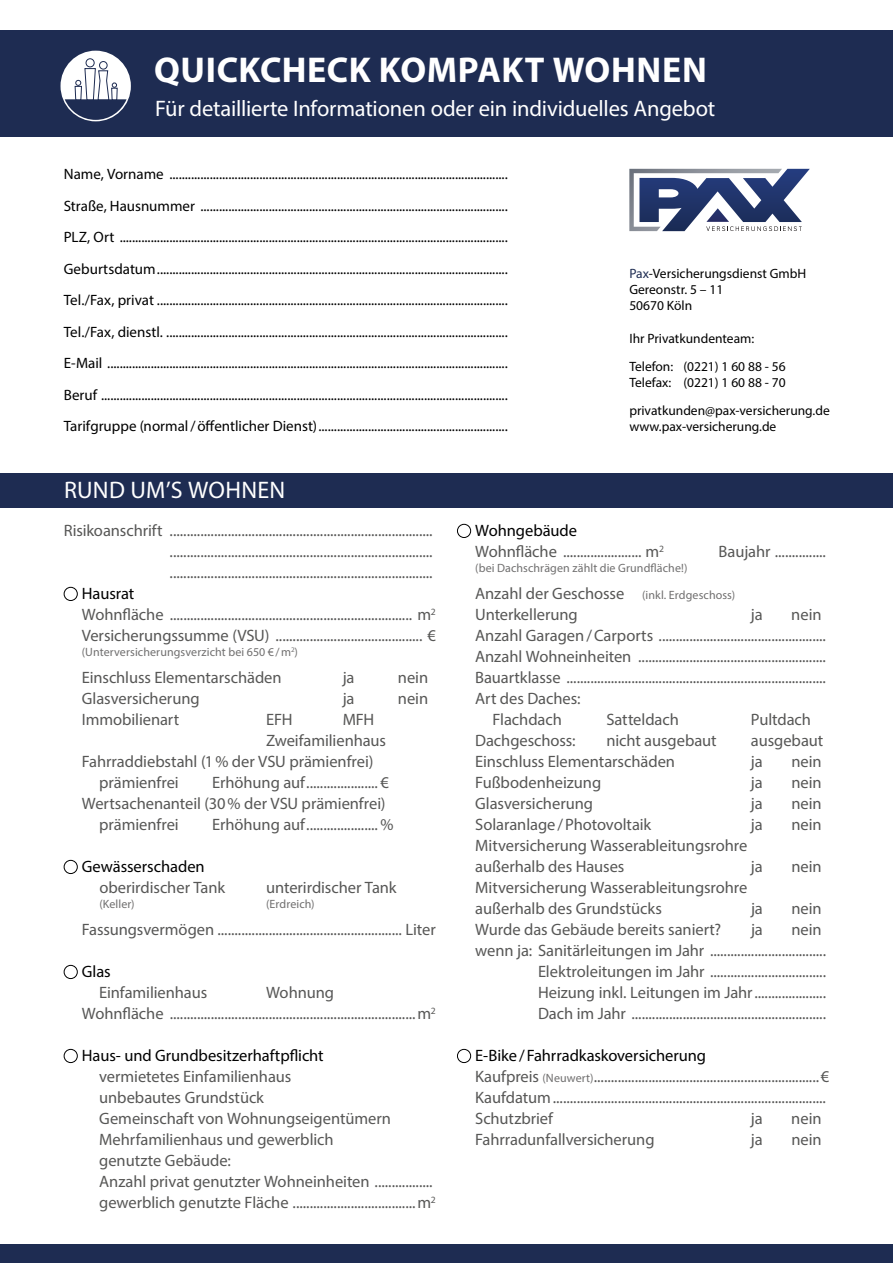
<style>
.page{position:relative;width:893px;height:1263px;background:#fff}
.page>*{position:absolute;margin:0;border:0;box-sizing:border-box;transform-origin:0 0}
.t1{font:700 36px "Myriad Pro";letter-spacing:.015em;color:#fff}
.t2{font:24px "Myriad Pro";letter-spacing:.01em;color:#fff}
.t3{font:22.5px "Myriad Pro";letter-spacing:-.005em;color:#fff}
.t4{font:16.5px/21px "Myriad Pro";letter-spacing:-.005em;color:#575756}
.t5{font:16.5px "Myriad Pro";letter-spacing:-.005em;color:#000}
.t6{font:15px/31.5px "Myriad Pro";color:#000;text-align:justify}
.t7{font:13.5px/16.2px "Myriad Pro";color:#000}
.t8{font:12px "Myriad Pro";letter-spacing:.01em;color:#706f6f}
.s1{color:#1e2c52}
.s2{color:#000}
.s3{font-size:12px;color:#706f6f}
</style>
<div class="page">
<div style="left:0;top:30px;width:893px;height:107px;background:#1e2c52"></div>
<div style="left:0;top:1245px;width:893px;height:18px;background:#1e2c52"></div>
<div style="left:62px;top:52px;width:67px;height:68px;background:#fff;border-radius:50%"></div>
<div style="left:61px;top:51px;width:70px;height:70px;border:3px solid #fff;border-radius:50%"></div>
<div style="left:86px;top:58px;width:9px;height:9px;border:1px solid #1e2c52;border-radius:50%"></div>
<div style="left:99px;top:61px;width:8px;height:8px;border:1px solid #1e2c52;border-radius:50%"></div>
<svg style="left:65px;top:68px;width:62px;height:52px"></svg>
<div style="left:64px;top:587px;width:14px;height:14px;border:1px solid #000;border-radius:50%"></div>
<div style="left:64px;top:860px;width:14px;height:14px;border:1px solid #000;border-radius:50%"></div>
<div style="left:64px;top:965px;width:14px;height:14px;border:1px solid #000;border-radius:50%"></div>
<div style="left:64px;top:1049px;width:14px;height:14px;border:1px solid #000;border-radius:50%"></div>
<div style="left:457px;top:524px;width:14px;height:14px;border:1px solid #000;border-radius:50%"></div>
<div style="left:457px;top:1049px;width:14px;height:14px;border:1px solid #000;border-radius:50%"></div>
<svg style="left:629px;top:169px;width:181px;height:62px"></svg>
<div style="left:0;top:473px;width:893px;height:34px;background:#1e2c52"></div>
<h1 class="t1" style="left:154px;top:47px;width:554px">QUICKCHECK KOMPAKT WOHNEN</h1>
<h3 class="t3" style="left:155px;top:94px;width:562px">Für detaillierte Informationen oder ein individuelles Angebot</h3>
<p class="t6" style="left:64px;top:158px;width:446px">Name, Vorname .............................................................................................................<br>Straße, Hausnummer ...................................................................................................<br>PLZ, Ort .............................................................................................................................<br>Geburtsdatum.................................................................................................................<br>Tel./Fax, privat .................................................................................................................<br>Tel./Fax, dienstl. ..............................................................................................................<br>E-Mail .................................................................................................................................<br>Beruf ...................................................................................................................................<br>Tarifgruppe (normal/öffentlicher Dienst).............................................................</p>
<h2 class="t2" style="left:64px;top:476px;width:223px">RUND UM’S WOHNEN</h2>
<p class="t7" style="left:629px;top:265px;width:178px"><span class="s1">Pax</span>-Versicherungsdienst GmbH<br>Gereonstr. 5 – 11<br>50670 Köln</p>
<p class="t7" style="left:629px;top:324px;width:158px;line-height:28.2px">Ihr Privatkundenteam:<br>Telefon: (0221) 1 60 88 - 56</p>
<p class="t7" style="left:629px;top:368px;width:202px;line-height:28.2px">Telefax: (0221) 1 60 88 - 70 privatkunden@pax-versicherung.de</p>
<p class="t7" style="left:629px;top:418px;width:149px">www.pax-versicherung.de</p>
<p class="t4" style="left:170px;top:520px;width:264px;text-align:justify;text-indent:-106px">Risikoanschrift ............................................................................. ............................................................................. .............................................................................</p>
<p class="t4" style="left:82px;top:583px;width:355px"><span class="s2">Hausrat<br></span>Wohnfläche ....................................................................... m<sup>2<br></sup>Versicherungssumme (VSU) ........................................... €</p>
<p class="t8" style="left:82px;top:644px;width:218px">(Unterversicherungsverzicht bei 650 €/m<sup>2</sup>)</p>
<p class="t4" style="left:82px;top:667px;width:201px">Einschluss Elementarschäden</p>
<p class="t4" style="left:343px;top:667px;width:13px">ja</p>
<p class="t4" style="left:398px;top:667px;width:32px">nein</p>
<p class="t4" style="left:82px;top:688px;width:119px">Glasversicherung</p>
<p class="t4" style="left:343px;top:688px;width:13px">ja</p>
<p class="t4" style="left:398px;top:688px;width:32px">nein</p>
<p class="t4" style="left:82px;top:709px;width:99px">Immobilienart</p>
<p class="t4" style="left:266px;top:709px;width:28px">EFH</p>
<p class="t4" style="left:343px;top:709px;width:33px">MFH</p>
<p class="t4" style="left:266px;top:730px;width:121px">Zweifamilienhaus</p>
<p class="t4" style="left:82px;top:751px;width:293px">Fahrraddiebstahl (1% der VSU prämienfrei)</p>
<p class="t4" style="left:99px;top:772px;width:81px">prämienfrei</p>
<p class="t4" style="left:212px;top:772px;width:178px">Erhöhung auf..................... €</p>
<p class="t4" style="left:82px;top:793px;width:305px">Wertsachenanteil (30% der VSU prämienfrei)</p>
<p class="t4" style="left:99px;top:814px;width:81px">prämienfrei</p>
<p class="t4" style="left:212px;top:814px;width:183px">Erhöhung auf..................... %</p>
<p class="t5" style="left:82px;top:857px;width:124px">Gewässerschaden</p>
<p class="t4" style="left:99px;top:877px;width:127px">oberirdischer Tank</p>
<p class="t4" style="left:266px;top:877px;width:132px">unterirdischer Tank</p>
<p class="t8" style="left:99px;top:896px;width:37px">(Keller)</p>
<p class="t8" style="left:266px;top:896px;width:50px">(Erdreich)</p>
<p class="t4" style="left:82px;top:919px;width:355px">Fassungsvermögen ...................................................... Liter</p>
<p class="t5" style="left:82px;top:962px;width:30px">Glas</p>
<p class="t4" style="left:99px;top:982px;width:110px">Einfamilienhaus</p>
<p class="t4" style="left:82px;top:982px;width:355px;text-indent:184px">Wohnung<br>Wohnfläche ........................................................................m<sup>2</sup></p>
<p class="t5" style="left:82px;top:1046px;width:243px">Haus- und Grundbesitzerhaftpflicht</p>
<p class="t4" style="left:99px;top:1066px;width:338px">vermietetes Einfamilienhaus<br>unbebautes Grundstück<br>Gemeinschaft von Wohnungseigentümern Mehrfamilienhaus und gewerblich<br>genutzte Gebäude:<br>Anzahl privat genutzter Wohneinheiten ................. gewerblich genutzte Fläche ....................................m<sup>2</sup></p>
<p class="t4" style="left:475px;top:520px;width:190px"><span class="s2">Wohngebäude<br></span>Wohnfläche ....................... m<sup>2</sup></p>
<p class="t4" style="left:719px;top:541px;width:109px">Baujahr ...............</p>
<p class="t8" style="left:475px;top:560px;width:214px">(bei Dachschrägen zählt die Grundfläche!)</p>
<p class="t4" style="left:475px;top:583px;width:261px">Anzahl der Geschosse <span class="s3">(inkl. Erdgeschoss)<br></span>Unterkellerung</p>
<p class="t4" style="left:751px;top:604px;width:13px">ja</p>
<p class="t4" style="left:791px;top:604px;width:32px">nein</p>
<p class="t4" style="left:475px;top:625px;width:352px">Anzahl Garagen/Carports .................................................</p>
<p class="t4" style="left:475px;top:646px;width:352px">Anzahl Wohneinheiten .......................................................</p>
<p class="t4" style="left:475px;top:667px;width:352px">Bauartklasse ............................................................................</p>
<p class="t4" style="left:475px;top:688px;width:107px">Art des Daches:</p>
<p class="t4" style="left:493px;top:709px;width:71px">Flachdach</p>
<p class="t4" style="left:606px;top:709px;width:74px">Satteldach</p>
<p class="t4" style="left:751px;top:709px;width:62px">Pultdach</p>
<p class="t4" style="left:475px;top:730px;width:102px">Dachgeschoss:</p>
<p class="t4" style="left:606px;top:730px;width:112px">nicht ausgebaut</p>
<p class="t4" style="left:751px;top:730px;width:74px">ausgebaut</p>
<p class="t4" style="left:475px;top:751px;width:201px">Einschluss Elementarschäden</p>
<p class="t4" style="left:751px;top:751px;width:13px">ja</p>
<p class="t4" style="left:791px;top:751px;width:32px">nein</p>
<p class="t4" style="left:475px;top:772px;width:128px">Fußbodenheizung</p>
<p class="t4" style="left:751px;top:772px;width:13px">ja</p>
<p class="t4" style="left:791px;top:772px;width:32px">nein</p>
<p class="t4" style="left:475px;top:793px;width:119px">Glasversicherung</p>
<p class="t4" style="left:751px;top:793px;width:13px">ja</p>
<p class="t4" style="left:791px;top:793px;width:32px">nein</p>
<p class="t4" style="left:475px;top:814px;width:178px">Solaranlage/Photovoltaik</p>
<p class="t4" style="left:751px;top:814px;width:13px">ja</p>
<p class="t4" style="left:791px;top:814px;width:32px">nein</p>
<p class="t4" style="left:475px;top:835px;width:274px">Mitversicherung Wasserableitungsrohre außerhalb des Hauses</p>
<p class="t4" style="left:751px;top:856px;width:13px">ja</p>
<p class="t4" style="left:791px;top:856px;width:32px">nein</p>
<p class="t4" style="left:475px;top:877px;width:274px">Mitversicherung Wasserableitungsrohre außerhalb des Grundstücks</p>
<p class="t4" style="left:751px;top:898px;width:13px">ja</p>
<p class="t4" style="left:791px;top:898px;width:32px">nein</p>
<p class="t4" style="left:475px;top:919px;width:247px">Wurde das Gebäude bereits saniert?</p>
<p class="t4" style="left:751px;top:919px;width:13px">ja</p>
<p class="t4" style="left:475px;top:919px;width:352px;text-align:right">nein<br>wenn ja: Sanitärleitungen im Jahr ..................................<br>Elektroleitungen im Jahr ..................................<br>Heizung inkl. Leitungen im Jahr.....................<br>Dach im Jahr .........................................................</p>
<p class="t4" style="left:475px;top:1045px;width:355px"><span class="s2">E-Bike/ Fahrradkaskoversicherung<br></span>Kaufpreis <span class="s3">(Neuwert)</span>..................................................................€ Kaufdatum................................................................................<br>Schutzbrief</p>
<p class="t4" style="left:751px;top:1108px;width:13px">ja</p>
<p class="t4" style="left:791px;top:1108px;width:32px">nein</p>
<p class="t4" style="left:475px;top:1129px;width:181px">Fahrradunfallversicherung</p>
<p class="t4" style="left:751px;top:1129px;width:13px">ja</p>
<p class="t4" style="left:791px;top:1129px;width:32px">nein</p>
</div>
